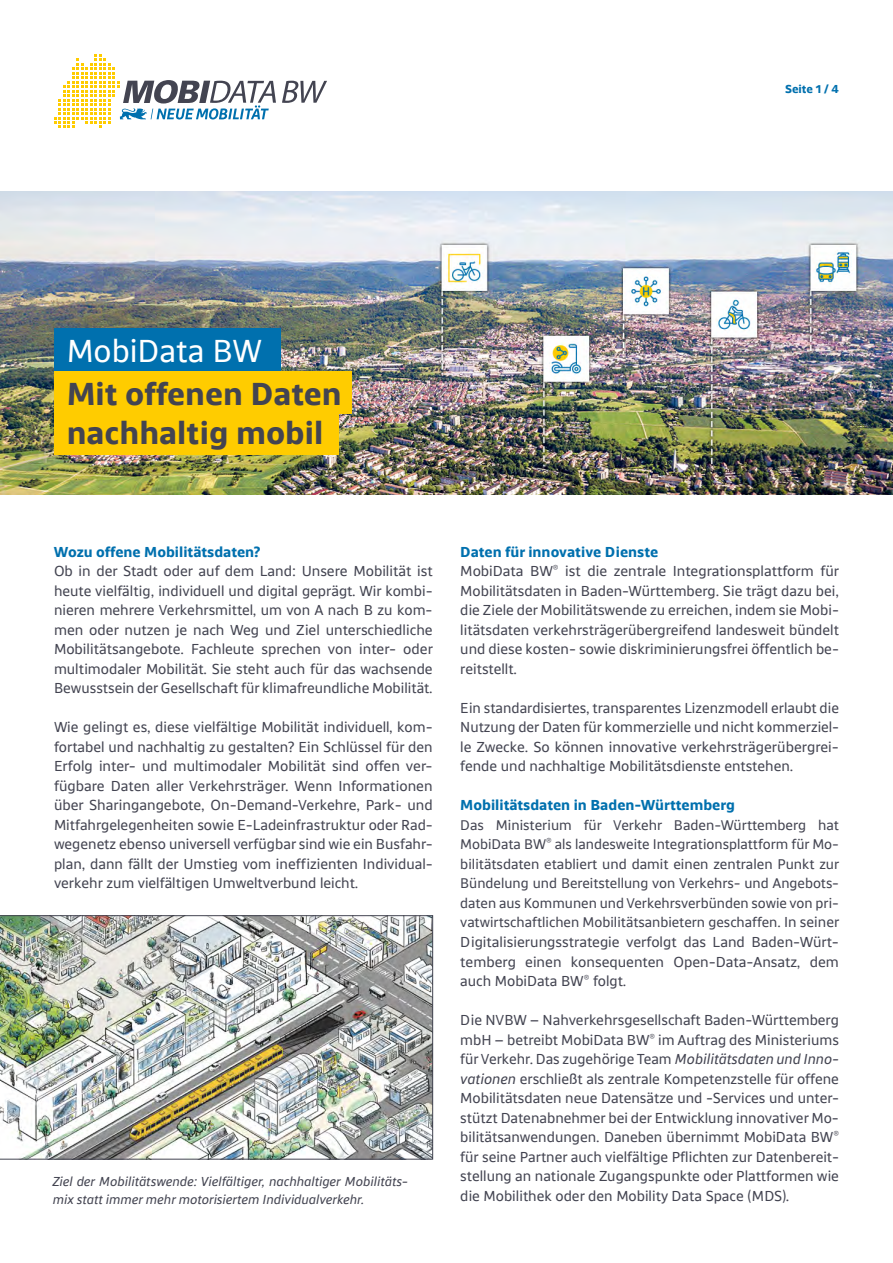
<style>
.page{position:relative;width:893px;height:1263px;background:#fff}
.page>*{position:absolute;margin:0;border:0;box-sizing:border-box;transform-origin:0 0}
.t1{font:700 33px/39px "Typewalk 1965";color:#434451}
.t2{font:33px "Typewalk 1965";color:#fff}
.t3{font:15px/19.5px "Typewalk 1965";color:#434451;text-align:justify}
.t4{font:700 15px "Typewalk 1965";color:#0070ae}
.t5{font:14.55px/19.5px "Typewalk 1965";color:#434451;text-align:justify}
.t6{font:italic 13.5px/18px "Typewalk 1965";color:#434451}
.t7{font:700 12px "Typewalk 1965";color:#0070ae}
.s1{font-weight:700;color:#0070ae}
.s2{font-size:15px}
.s3{font-style:italic}
</style>
<div class="page">
<img style="left:0;top:191px;width:893px;height:303px">
<svg style="left:282px;top:81px;width:45px;height:22px"></svg>
<svg style="left:54px;top:54px;width:222px;height:74px"></svg>
<div style="left:54px;top:412px;width:284px;height:43px;background:#fc0"></div>
<div style="left:54px;top:371px;width:297px;height:42px;background:#fc0"></div>
<div style="left:54px;top:328px;width:227px;height:43px;background:#0070ae"></div>
<img style="left:0;top:915px;width:433px;height:244px">
<p class="t7" style="left:785px;top:82px;width:55px">Seite 1 / 4</p>
<h1 class="t2" style="left:67px;top:332px;width:197px">MobiData BW</h1>
<h1 class="t1" style="left:67px;top:376px;width:276px">Mit offenen Daten nachhaltig mobil</h1>
<p class="t4" style="left:54px;top:543px;width:208px">Wozu offene Mobilitätsdaten?</p>
<p class="t3" style="left:54px;top:562px;width:380px">Ob in der Stadt oder auf dem Land: Unsere Mobilität ist heute vielfältig, individuell und digital geprägt. Wir kombi&shy;nieren mehrere Verkehrsmittel, um von A nach B zu kom&shy;men oder nutzen je nach Weg und Ziel unterschiedliche Mobilitätsangebote. Fachleute sprechen von inter- oder multimodaler Mobilität. Sie steht auch für das wachsende Bewusstsein der Gesellschaft für klimafreundliche Mobilität.</p>
<p class="t3" style="left:54px;top:718px;width:380px">Wie gelingt es, diese vielfältige Mobilität individuell, kom&shy;fortabel und nachhaltig zu gestalten? Ein Schlüssel für den Erfolg inter- und multimodaler Mobilität sind offen ver&shy;fügbare Daten aller Verkehrsträger. Wenn Informationen über Sharingangebote, On-Demand-Verkehre, Park- und Mitfahrgelegenheiten sowie E-Ladeinfrastruktur oder Rad&shy;wegenetz ebenso universell verfügbar sind wie ein Busfahr&shy;plan, dann fällt der Umstieg vom ineffizienten Individual&shy;verkehr zum vielfältigen Umweltverbund leicht.</p>
<p class="t6" style="left:53px;top:1173px;width:357px">Ziel der Mobilitätswende: Vielfältiger, nachhaltiger Mobilitäts&shy;mix statt immer mehr motorisiertem Individualverkehr.</p>
<p class="t3" style="left:460px;top:543px;width:380px;text-align:left"><span class="s1">Daten für innovative Dienste<br></span>MobiData BW<sup>®</sup> ist die zentrale Integrationsplattform für Mobilitätsdaten in Baden-Württemberg. Sie trägt dazu bei, die Ziele der Mobilitätswende zu erreichen, indem sie Mobi&shy;litätsdaten verkehrsträgerübergreifend landesweit bündelt und diese kosten- sowie diskriminierungsfrei öffentlich be&shy;reitstellt.</p>
<p class="t3" style="left:460px;top:699px;width:380px">Ein standardisiertes, transparentes Lizenzmodell erlaubt die Nutzung der Daten für kommerzielle und nicht kommerziel&shy;le Zwecke. So können innovative verkehrsträgerübergrei&shy;fende und nachhaltige Mobilitätsdienste entstehen.</p>
<p class="t4" style="left:460px;top:797px;width:276px">Mobilitätsdaten in Baden-Württemberg</p>
<p class="t5" style="left:460px;top:816px;width:381px">Das Ministerium für Verkehr Baden-Württemberg hat MobiData BW<sup>®</sup> als landesweite Integrationsplattform für Mo&shy;bilitätsdaten etabliert und damit einen zentralen Punkt zur Bündelung und Bereitstellung von Verkehrs- und Angebots&shy;daten aus Kommunen und Verkehrsverbünden sowie von pri&shy;vatwirtschaftlichen Mobilitätsanbietern geschaffen. <span class="s2">In seiner</span></p>
<p class="t3" style="left:460px;top:933px;width:380px">Digitalisierungsstrategie verfolgt das Land Baden-Würt&shy;temberg einen konsequenten Open-Data-Ansatz, dem auch MobiData BW<sup>®</sup> folgt.</p>
<p class="t3" style="left:460px;top:1011px;width:380px">Die NVBW – Nahverkehrsgesellschaft Baden-Württemberg mbH – betreibt MobiData BW<sup>®</sup> im Auftrag des Ministeriums für Verkehr. Das zugehörige Team <span class="s3">Mobilitätsdaten und Inno&shy;vationen</span> erschließt als zentrale Kompetenzstelle für offene Mobilitätsdaten neue Datensätze und -Services und unter&shy;stützt Datenabnehmer bei der Entwicklung innovativer Mo&shy;bilitätsanwendungen. Daneben übernimmt MobiData BW<sup>® </sup>für seine Partner auch vielfältige Pflichten zur Datenbereit&shy;stellung an nationale Zugangspunkte oder Plattformen wie die Mobilithek oder den Mobility Data Space (MDS).</p>
</div>
